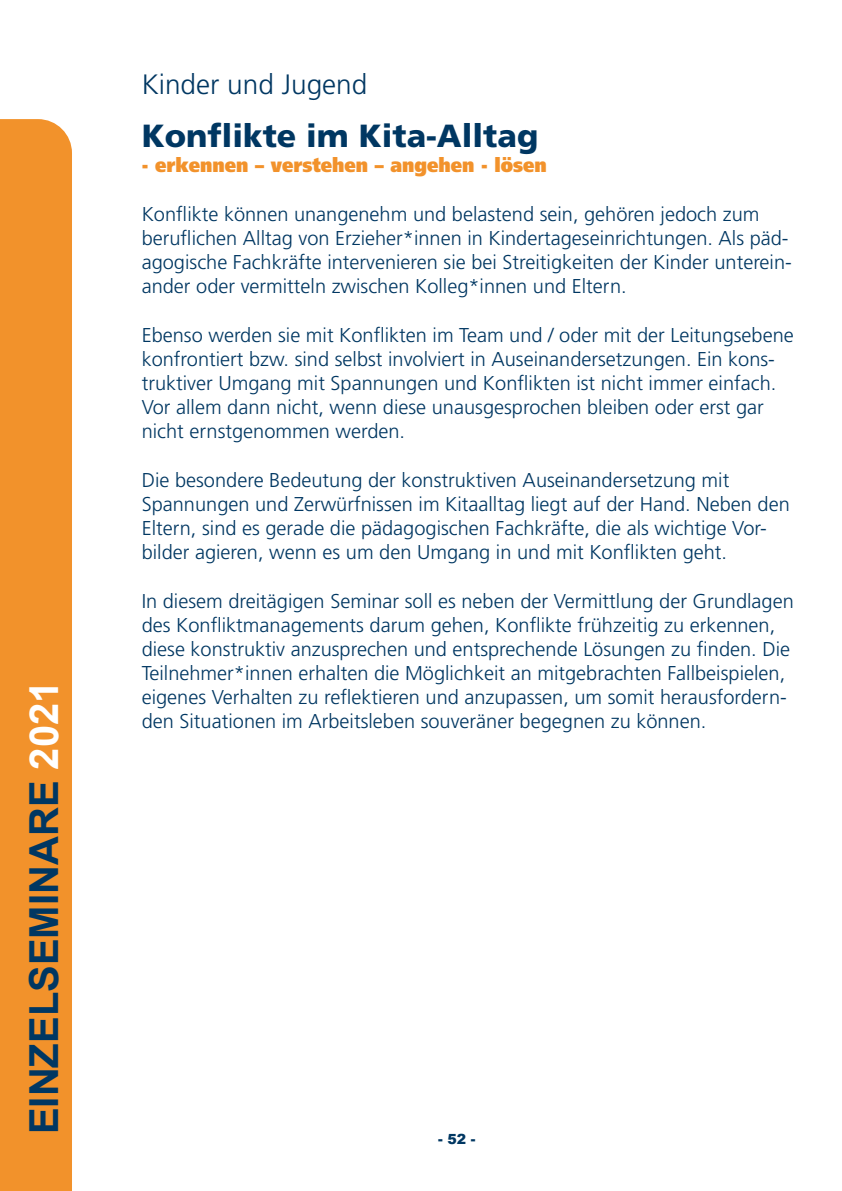
<style>
.page{position:relative;width:842px;height:1191px;background:#fff}
.page>*{position:absolute;margin:0;border:0;box-sizing:border-box;transform-origin:0 0}
.t1{font:700 40px "Arial";color:#003762}
.t2{font:900 32px "Frutiger";color:#003762}
.t3{font:300 28px "Frutiger";color:#003762}
.t4{font:300 20px/24px "Frutiger";color:#003762}
.t5{font:900 20px "Frutiger";color:#f2922b;scale:.9 1}
.t6{font:900 14px "Arial";color:#003762}
.s1{color:#fff}
</style>
<div class="page">
<div style="left:0;top:119px;width:72px;height:1072px;background:#f2922b"></div>
<h1 class="t1" style="left:18px;top:1134px;width:455px;rotate:-90deg">EINZELSEMINARE <span class="s1">2021</span></h1>
<h3 class="t3" style="left:142px;top:68px;width:227px">Kinder und Jugend</h3>
<h2 class="t2" style="left:142px;top:116px;width:398px">Konflikte im Kita-Alltag</h2>
<p class="t5" style="left:142px;top:152px;width:451px">- erkennen – verstehen – angehen - lösen</p>
<p class="t4" style="left:142px;top:202px;width:652px">Konflikte können unangenehm und belastend sein, gehören jedoch zum beruflichen Alltag von Erzieher*innen in Kindertageseinrichtungen. Als päd&shy;agogische Fachkräfte intervenieren sie bei Streitigkeiten der Kinder unterein&shy;ander oder vermitteln zwischen Kolleg*innen und Eltern.</p>
<p class="t4" style="left:142px;top:323px;width:654px">Ebenso werden sie mit Konflikten im Team und / oder mit der Leitungsebene konfrontiert bzw. sind selbst involviert in Auseinandersetzungen. Ein kons&shy;truktiver Umgang mit Spannungen und Konflikten ist nicht immer einfach.<br>Vor allem dann nicht, wenn diese unausgesprochen bleiben oder erst gar nicht ernstgenommen werden.</p>
<p class="t4" style="left:142px;top:468px;width:649px">Die besondere Bedeutung der konstruktiven Auseinandersetzung mit Spannungen und Zerwürfnissen im Kitaalltag liegt auf der Hand. Neben den Eltern, sind es gerade die pädagogischen Fachkräfte, die als wichtige Vor&shy;bilder agieren, wenn es um den Umgang in und mit Konflikten geht.</p>
<p class="t4" style="left:142px;top:589px;width:653px">In diesem dreitägigen Seminar soll es neben der Vermittlung der Grundlagen des Konfliktmanagements darum gehen, Konflikte frühzeitig zu erkennen, diese konstruktiv anzusprechen und entsprechende Lösungen zu finden. Die Teilnehmer*innen erhalten die Möglichkeit an mitgebrachten Fallbeispielen, eigenes Verhalten zu reflektieren und anzupassen, um somit herausfordern&shy;den Situationen im Arbeitsleben souveräner begegnen zu können.</p>
<p class="t6" style="left:438px;top:1129px;width:39px">- 52 -</p>
</div>
